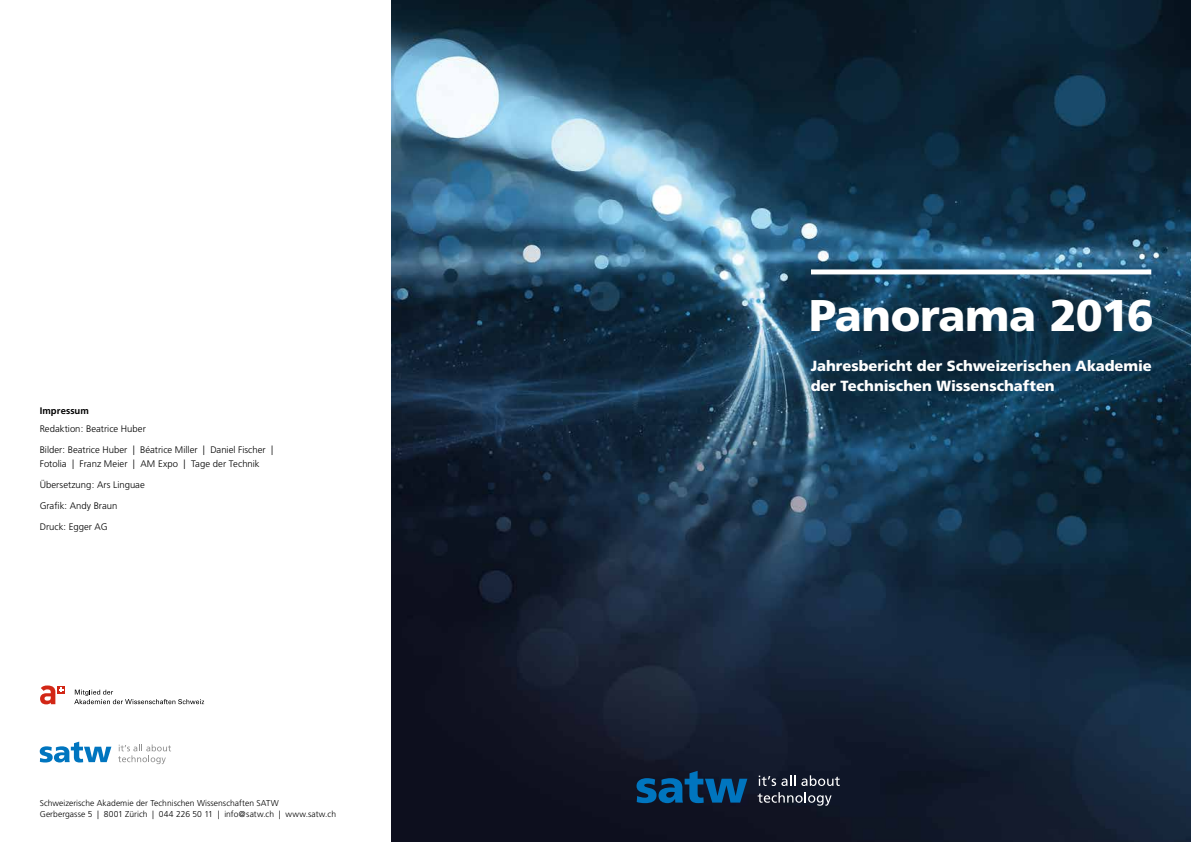
<style>
.page{position:relative;width:1191px;height:842px;background:#fff}
.page>*{position:absolute;margin:0;border:0;box-sizing:border-box;transform-origin:0 0}
.t1{font:900 44.3px "Frutiger CE";letter-spacing:-.015em;color:#fff}
.t2{font:900 14.7px/20px "Frutiger CE";color:#fff}
.t3{font:300 9.5px/14px "Frutiger CE";color:#000}
.t4{font:700 9.5px "Frutiger CE";letter-spacing:.01em;color:#000}
.t5{font:300 8.5px/11px "Frutiger";letter-spacing:.005em;color:#000}
</style>
<div class="page">
<img style="left:391px;top:0;width:800px;height:842px">
<svg style="left:636px;top:771px;width:111px;height:32px;background:#08436f"></svg>
<svg style="left:758px;top:775px;width:37px;height:11px"></svg>
<svg style="left:801px;top:775px;width:38px;height:11px"></svg>
<svg style="left:757px;top:792px;width:74px;height:14px"></svg>
<div style="left:811px;top:269px;width:340px;height:5px;background:#fff"></div>
<svg style="left:118px;top:744px;width:53px;height:20px"></svg>
<svg style="left:40px;top:742px;width:71px;height:20px"></svg>
<svg style="left:74px;top:690px;width:130px;height:14px"></svg>
<div style="left:58px;top:686px;width:7px;height:7px;background:#d22716"></div>
<svg style="left:40px;top:685px;width:24px;height:19px"></svg>
<p class="t4" style="left:40px;top:405px;width:51px">Impressum</p>
<p class="t3" style="left:40px;top:421px;width:108px">Redaktion: Beatrice Huber</p>
<p class="t3" style="left:40px;top:442px;width:235px">Bilder: Beatrice Huber | Béatrice Miller | Daniel Fischer |<br>Fotolia | Franz Meier | AM Expo | Tage der Technik</p>
<p class="t3" style="left:40px;top:477px;width:107px">Übersetzung: Ars Linguae</p>
<p class="t3" style="left:40px;top:498px;width:79px">Grafik: Andy Braun</p>
<p class="t3" style="left:40px;top:519px;width:69px">Druck: Egger AG</p>
<p class="t5" style="left:40px;top:797px;width:298px">Schweizerische Akademie der Technischen Wissenschaften SATW<br>Gerbergasse 5 | 8001 Zürich | 044 226 50 11 | info@satw.ch | www.satw.ch</p>
<h1 class="t1" style="left:809px;top:289px;width:346px">Panorama 2016</h1>
<h2 class="t2" style="left:810px;top:356px;width:343px">Jahresbericht der Schweizerischen Akademie der Technischen Wissenschaften</h2>
</div>
